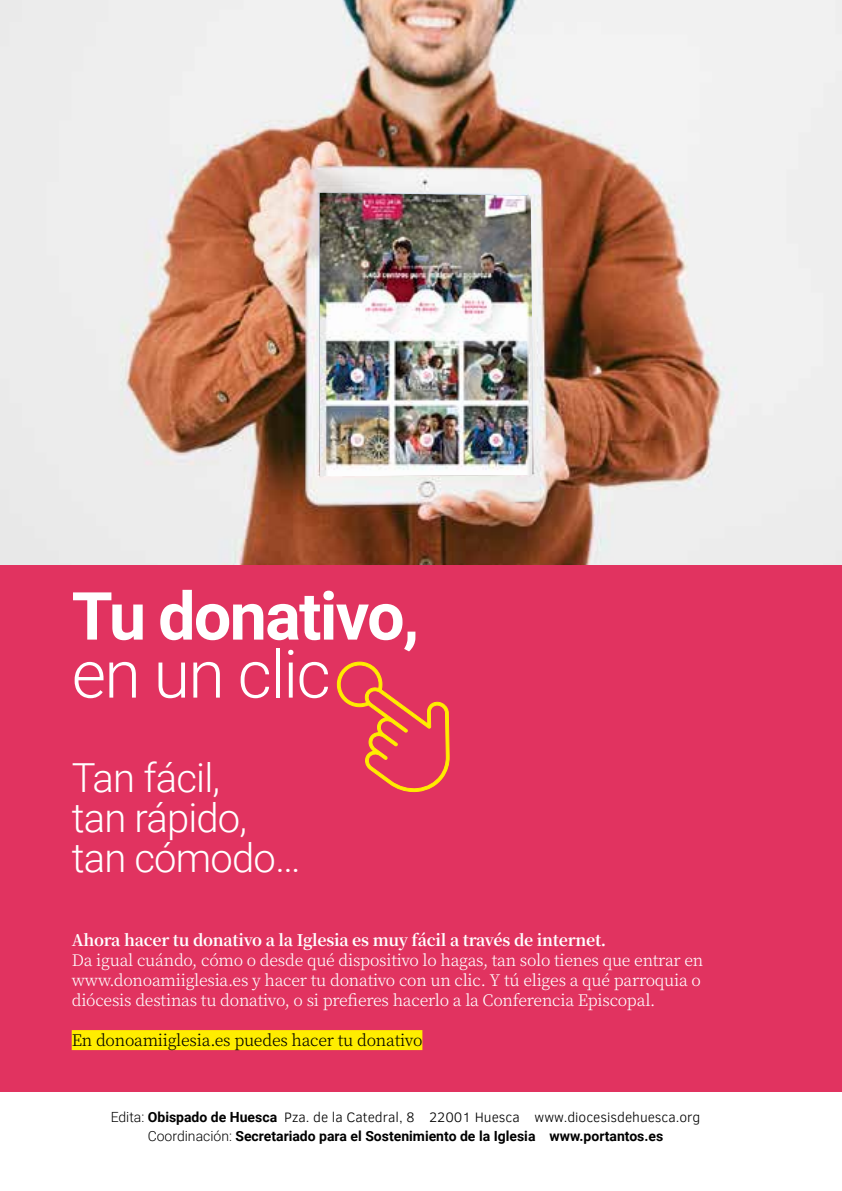
<style>
.page{position:relative;width:842px;height:1191px;background:#fff}
.page>*{position:absolute;margin:0;border:0;box-sizing:border-box;transform-origin:0 0}
.t1{font:700 66.4px "Roboto";letter-spacing:-.025em;color:#fff}
.t2{font:300 66.4px "Roboto";letter-spacing:-.025em;color:#fff}
.t3{font:300 40px/40px "Roboto";letter-spacing:-.02em;color:#fff}
.t4{font:300 16px/20px "Noto Serif TC";letter-spacing:-.015em;color:#fff}
.t5{font:700 16px "Noto Serif TC";letter-spacing:-.015em;color:#fff}
.t6{font:300 16px "Noto Serif TC";letter-spacing:-.015em;color:#000}
.t7{font:300 14px "Clear Sans";color:#000}
.t8{font:700 14px "Roboto";color:#000}
.s1{font-family:"Roboto"}
.s2{font-family:"Roboto";font-weight:700}
.s3{font-weight:300}
</style>
<div class="page">
<div style="left:0;top:0;width:842px;height:1091px;background:#e13360"></div>
<div style="left:72px;top:1030px;width:350px;height:20px;background:#ffed00"></div>
<img style="left:0;top:0;width:842px;height:564px">
<img style="left:320px;top:193px;width:212px;height:283px">
<svg style="left:337px;top:661px;width:112px;height:131px"></svg>
<h1 class="t1" style="left:72px;top:569px;width:349px">Tu donativo,</h1>
<h1 class="t2" style="left:72px;top:627px;width:260px">en un clic</h1>
<h2 class="t3" style="left:72px;top:756px;width:231px">Tan fácil,<br>tan rápido, tan cómodo…</h2>
<p class="t5" style="left:72px;top:931px;width:536px">Ahora hacer tu donativo a la Iglesia es muy fácil a través de internet.</p>
<p class="t4" style="left:72px;top:950px;width:633px">Da igual cuándo, cómo o desde qué dispositivo lo hagas, tan solo tienes que entrar en www.donoamiiglesia.es y hacer tu donativo con un clic. Y tú eliges a qué parroquia o diócesis destinas tu donativo, o si prefieres hacerlo a la Conferencia Episcopal.</p>
<p class="t6" style="left:72px;top:1031px;width:352px">En donoamiiglesia.es puedes hacer tu donativo</p>
<p class="t7" style="left:111px;top:1107px;width:591px"><span class="s1">Edita:</span> <span class="s2">Obispado de Huesca</span> Pza. de la Catedral, 8 22001 Huesca www.diocesisdehuesca.org</p>
<p class="t8" style="left:148px;top:1126px;width:517px"><span class="s3">Coordinación:</span> Secretariado para el Sostenimiento de la Iglesia www.portantos.es</p>
</div>
